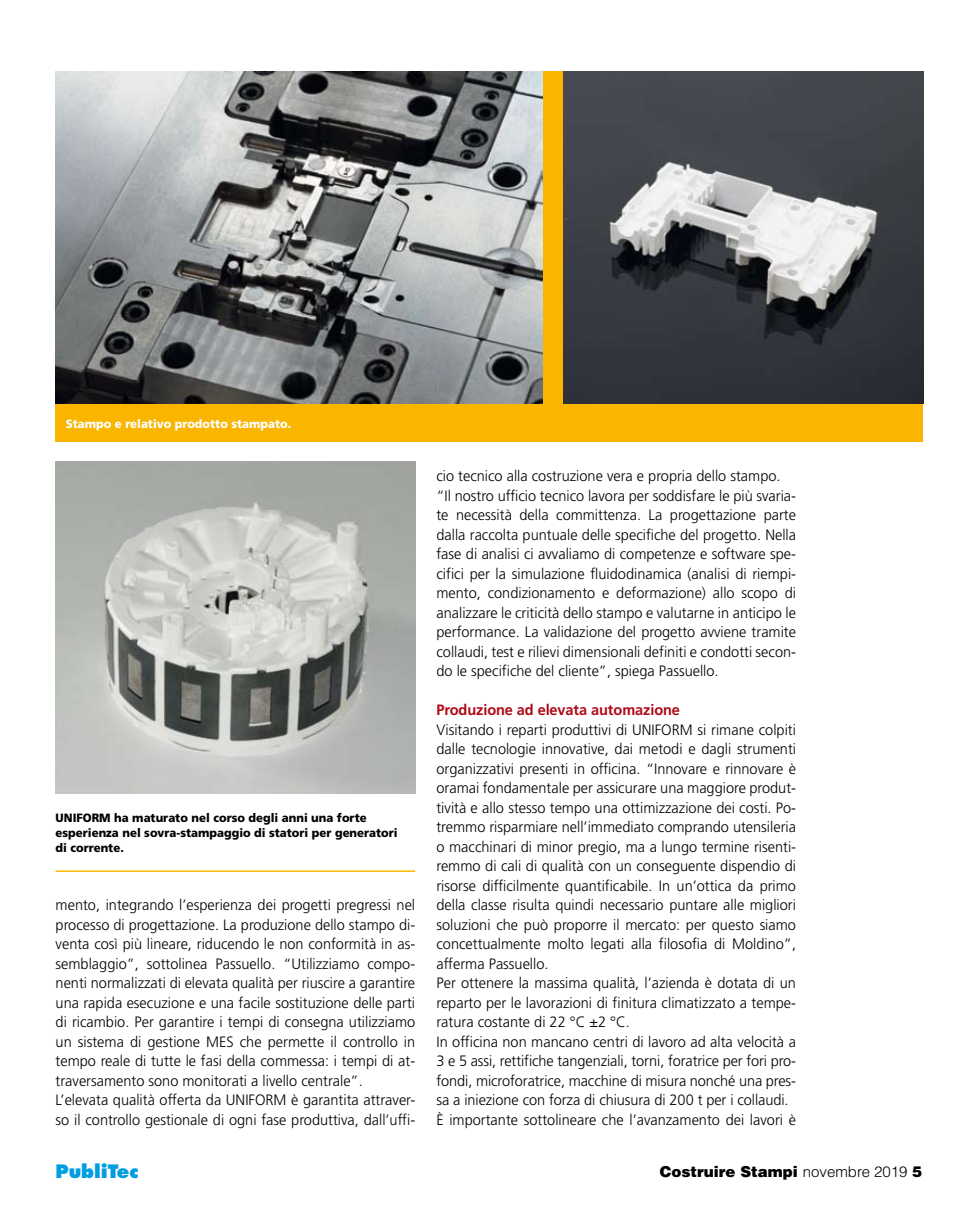
<style>
.page{position:relative;width:978px;height:1212px;background:#fff}
.page>*{position:absolute;margin:0;border:0;box-sizing:border-box;transform-origin:0 0}
.t1{font:800 18px "Futura";color:#009ee0}
.t2{font:300 15px/19.5px "Frutiger";color:#000}
.t3{font:700 15px "Frutiger";letter-spacing:-.005em;color:#ae0917}
.t4{font:900 15px "Helvetica";color:#000}
.t5{font:900 12px/15px "Frutiger";color:#000;scale:.95 1}
.t6{font:900 12px "Frutiger";color:#fff;scale:.95 1}
.s1{font-weight:300}
</style>
<div class="page">
<div style="left:56px;top:72px;width:867px;height:370px;background:#f9b500"></div>
<img style="left:56px;top:72px;width:486px;height:331px">
<img style="left:563px;top:72px;width:360px;height:331px">
<img style="left:56px;top:462px;width:359px;height:331px">
<hr style="left:56px;top:870px;width:359px;height:2px;background:#f9b500">
<p class="t6" style="left:66px;top:416px;width:239px">Stampo e relativo prodotto stampato.</p>
<p class="t5" style="left:56px;top:810px;width:362px">UNIFORM ha maturato nel corso degli anni una forte esperienza nel sovra-stampaggio di statori per generatori di corrente.</p>
<p class="t2" style="left:56px;top:895px;width:361px">mento, integrando l’esperienza dei progetti pregressi nel processo di progettazione. La produzione dello stampo di&shy;venta così più lineare, riducendo le non conformità in as&shy;semblaggio”, sottolinea Passuello. “Utilizziamo compo&shy;nenti normalizzati di elevata qualità per riuscire a garantire una rapida esecuzione e una facile sostituzione delle parti di ricambio. Per garantire i tempi di consegna utilizziamo un sistema di gestione MES che permette il controllo in tempo reale di tutte le fasi della commessa: i tempi di at&shy;traversamento sono monitorati a livello centrale”.<br>L’elevata qualità offerta da UNIFORM è garantita attraver&shy;so il controllo gestionale di ogni fase produttiva, dall’uffi-</p>
<p class="t2" style="left:436px;top:466px;width:361px">cio tecnico alla costruzione vera e propria dello stampo. “Il nostro ufficio tecnico lavora per soddisfare le più svaria&shy;te necessità della committenza. La progettazione parte dalla raccolta puntuale delle specifiche del progetto. Nella fase di analisi ci avvaliamo di competenze e software spe&shy;cifici per la simulazione fluidodinamica (analisi di riempi&shy;mento, condizionamento e deformazione) allo scopo di analizzare le criticità dello stampo e valutarne in anticipo le performance. La validazione del progetto avviene tramite collaudi, test e rilievi dimensionali definiti e condotti secon&shy;do le specifiche del cliente”, spiega Passuello.</p>
<p class="t3" style="left:436px;top:701px;width:245px">Produzione ad elevata automazione</p>
<p class="t2" style="left:436px;top:720px;width:361px">Visitando i reparti produttivi di UNIFORM si rimane colpiti dalle tecnologie innovative, dai metodi e dagli strumenti organizzativi presenti in officina. “Innovare e rinnovare è oramai fondamentale per assicurare una maggiore produt&shy;tività e allo stesso tempo una ottimizzazione dei costi. Po&shy;tremmo risparmiare nell’immediato comprando utensileria o macchinari di minor pregio, ma a lungo termine risenti&shy;remmo di cali di qualità con un conseguente dispendio di risorse difficilmente quantificabile. In un’ottica da primo della classe risulta quindi necessario puntare alle migliori soluzioni che può proporre il mercato: per questo siamo concettualmente molto legati alla filosofia di Moldino”, afferma Passuello.<br>Per ottenere la massima qualità, l’azienda è dotata di un reparto per le lavorazioni di finitura climatizzato a tempe&shy;ratura costante di 22 °C ±2 °C.<br>In officina non mancano centri di lavoro ad alta velocità a 3 e 5 assi, rettifiche tangenziali, torni, foratrice per fori pro&shy;fondi, microforatrice, macchine di misura nonché una pres&shy;sa a iniezione con forza di chiusura di 200 t per i collaudi.<br>È importante sottolineare che l’avanzamento dei lavori è</p>
<p class="t1" style="left:56px;top:1160px;width:85px">PubliTec</p>
<p class="t4" style="left:660px;top:1162px;width:264px">Costruire Stampi <span class="s1">novembre 2019</span> 5</p>
</div>
